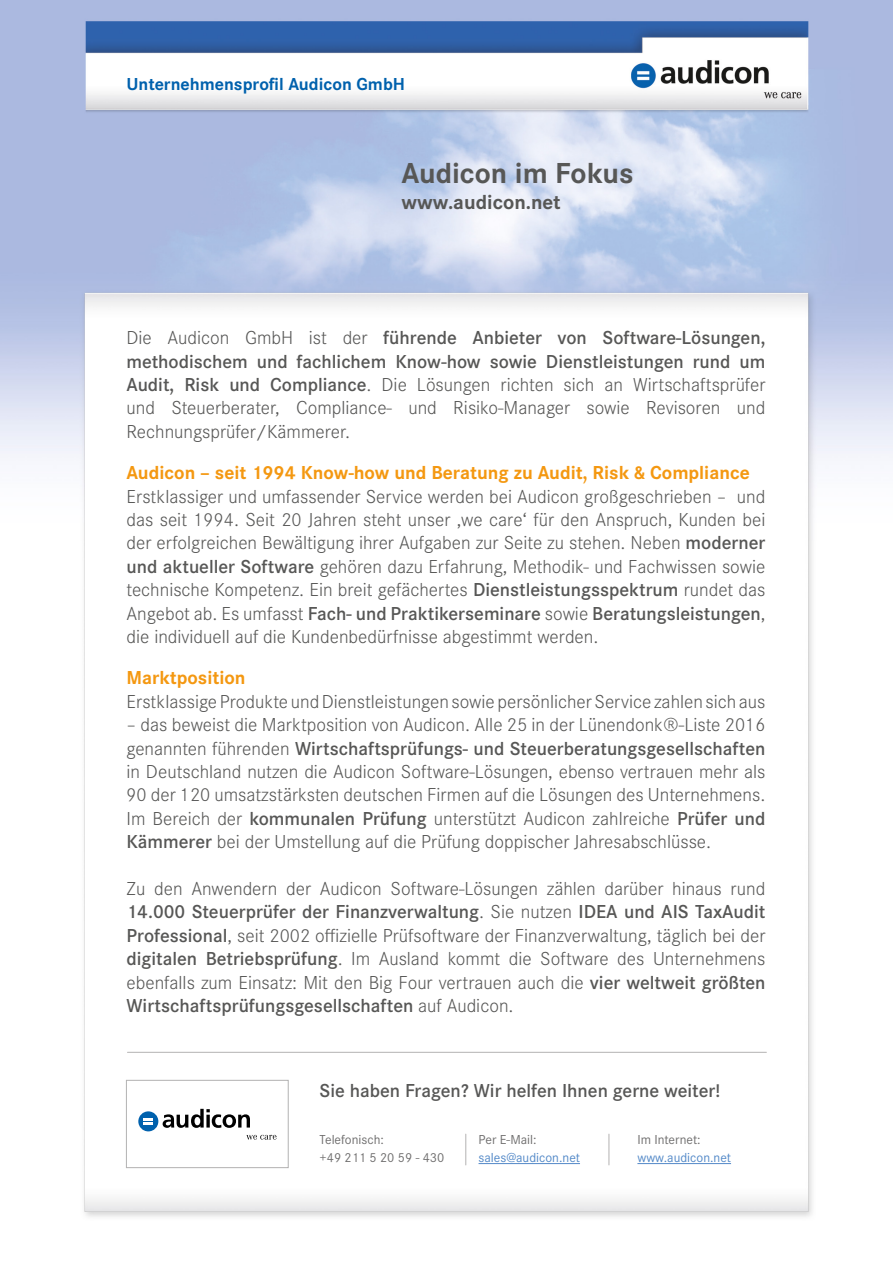
<style>
.page{position:relative;width:893px;height:1263px;background:#fff}
.page>*{position:absolute;margin:0;border:0;box-sizing:border-box;transform-origin:0 0}
.t1{font:700 30px "Corporate S";color:#575756}
.t2{font:700 21px "Corporate S";color:#575756}
.t3{font:300 19.5px/23.4px "Corporate S";color:#575756;text-align:justify}
.t4{font:700 19.5px "Corporate S";color:#f49811}
.t5{font:600 19.5px "Corporate S";color:#575756}
.t6{font:700 18px "Corporate S";color:#0061ad}
.t7{font:13.5px/18px "Corporate S";color:#706f6f}
.t8{font:13.5px "Corporate S";color:#5389c8}
.s1{font-weight:600}
</style>
<div class="page">
<img style="left:0;top:0;width:893px;height:1217px">
<hr style="left:127px;top:1052px;width:639px;height:1px;background:#b3b2b2">
<hr style="left:478px;top:1163px;width:102px;height:1px;background:#5389c8">
<hr style="left:637px;top:1163px;width:94px;height:1px;background:#5389c8">
<hr style="left:609px;top:1134px;width:1px;height:31px;background:#b3b2b2">
<hr style="left:466px;top:1134px;width:1px;height:31px;background:#b3b2b2">
<div style="left:126px;top:1080px;width:162px;height:87px;background:#fff"></div>
<svg style="left:246px;top:1135px;width:30px;height:5px"></svg>
<svg style="left:163px;top:1109px;width:87px;height:19px"></svg>
<div style="left:138px;top:1111px;width:20px;height:20px;background:#0061ad;border-radius:50%"></div>
<svg style="left:143px;top:1118px;width:10px;height:7px"></svg>
<div style="left:126px;top:1080px;width:162px;height:88px;border:1px solid #b3b2b2"></div>
<p class="t6" style="left:126px;top:74px;width:280px">Unternehmensprofil Audicon GmbH</p>
<h1 class="t1" style="left:401px;top:156px;width:234px">Audicon im Fokus</h1>
<p class="t2" style="left:401px;top:190px;width:161px">www.audicon.net</p>
<p class="t3" style="left:126px;top:326px;width:640px">Die Audicon GmbH ist der <span class="s1">führende Anbieter von Software-Lösungen, methodischem und fachlichem Know-how sowie Dienstleistungen rund um Audit, Risk und Compliance</span>. Die Lösungen richten sich an Wirtschaftsprüfer und Steuerberater, Compliance- und Risiko-Manager sowie Revisoren und Rechnungsprüfer/Kämmerer.</p>
<p class="t4" style="left:126px;top:462px;width:625px">Audicon – seit 1994 Know-how und Beratung zu Audit, Risk &amp; Compliance</p>
<p class="t3" style="left:126px;top:485px;width:640px">Erstklassiger und umfassender Service werden bei Audicon großgeschrieben – und das seit 1994. Seit 20 Jahren steht unser ‚we care‘ für den Anspruch, Kunden bei der erfolgreichen Bewältigung ihrer Aufgaben zur Seite zu stehen. Neben <span class="s1">moderner und aktueller Software</span> gehören dazu Erfahrung, Methodik- und Fachwissen sowie technische Kompetenz. Ein breit gefächertes <span class="s1">Dienstleistungsspektrum</span> rundet das Angebot ab. Es umfasst <span class="s1">Fach- und Praktikerseminare</span> sowie <span class="s1">Beratungsleistungen</span>, die individuell auf die Kundenbedürfnisse abgestimmt werden.</p>
<p class="t4" style="left:126px;top:667px;width:121px">Marktposition</p>
<p class="t3" style="left:126px;top:690px;width:640px">Erstklassige Produkte und Dienstleistungen sowie persönlicher Service zahlen sich aus</p>
<p class="t3" style="left:126px;top:713px;width:640px">– das beweist die Marktposition von Audicon. Alle 25 in der Lünendonk®-Liste 2016 genannten führenden <span class="s1">Wirtschaftsprüfungs- und Steuerberatungsgesellschaften </span>in Deutschland nutzen die Audicon Software-Lösungen, ebenso vertrauen mehr als 90 der 120 umsatzstärksten deutschen Firmen auf die Lösungen des Unternehmens.<br>Im Bereich der <span class="s1">kommunalen Prüfung</span> unterstützt Audicon zahlreiche <span class="s1">Prüfer und Kämmerer</span> bei der Umstellung auf die Prüfung doppischer Jahresabschlüsse.</p>
<p class="t3" style="left:126px;top:877px;width:640px">Zu den Anwendern der Audicon Software-Lösungen zählen darüber hinaus rund <span class="s1">14.000 Steuerprüfer der Finanzverwaltung</span>. Sie nutzen <span class="s1">IDEA und AIS TaxAudit Professional</span>, seit 2002 offizielle Prüfsoftware der Finanzverwaltung, täglich bei der <span class="s1">digitalen Betriebsprüfung</span>. Im Ausland kommt die Software des Unternehmens ebenfalls zum Einsatz: Mit den Big Four vertrauen auch die <span class="s1">vier weltweit größten Wirtschaftsprüfungsgesellschaften</span> auf Audicon.</p>
<p class="t5" style="left:320px;top:1079px;width:402px">Sie haben Fragen? Wir helfen Ihnen gerne weiter!</p>
<p class="t7" style="left:320px;top:1131px;width:126px">Telefonisch:<br>+49 211 5 20 59 - 430</p>
<p class="t7" style="left:478px;top:1131px;width:60px">Per E-Mail:</p>
<p class="t8" style="left:478px;top:1150px;width:103px">sales@audicon.net</p>
<p class="t7" style="left:637px;top:1131px;width:65px">Im Internet:</p>
<p class="t8" style="left:637px;top:1150px;width:95px">www.audicon.net</p>
</div>
